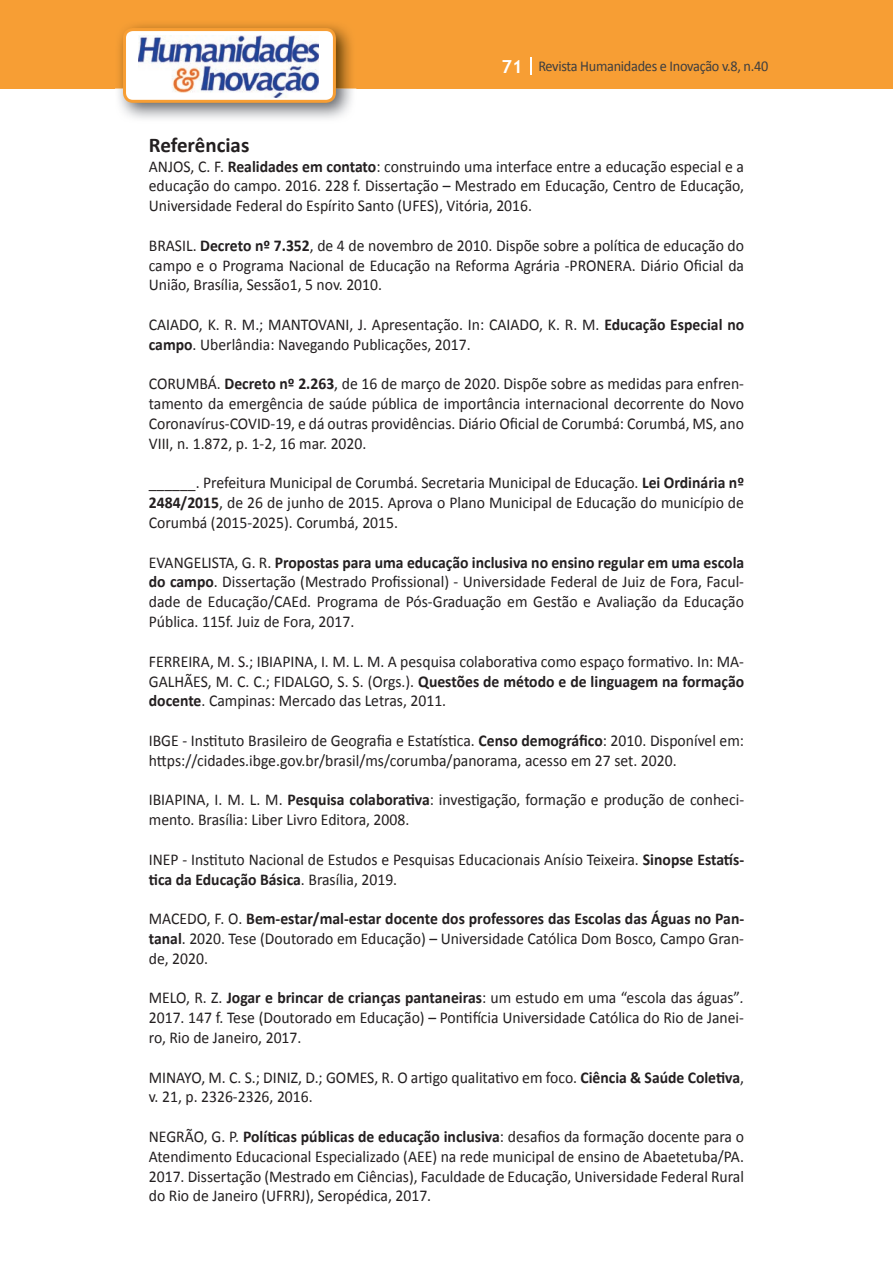
<style>
.page{position:relative;width:893px;height:1263px;background:#fff}
.page>*{position:absolute;margin:0;border:0;box-sizing:border-box;transform-origin:0 0}
.t1{font:700 21px "Calibri";color:#231f20}
.t2{font:16.5px/19.8px "Calibri";color:#231f20;text-align:justify;scale:.95 1}
.t3{font:15px "Calibri";letter-spacing:-.02em;color:#3e3e3f;scale:.95 1}
.s1{font-family:"Trebuchet MS";font-weight:700;font-size:18px;color:#fff}
.s2{font-weight:700}
.s3{font-style:italic}
</style>
<div class="page">
<div style="left:0;top:0;width:893px;height:88px;background:#f79e34"></div>
<svg style="left:530px;top:57px;width:2px;height:18px"></svg>
<img style="left:115px;top:24px;width:241px;height:95px">
<svg style="left:123px;top:28px;width:213px;height:75px"></svg>
<p class="t3" style="left:501px;top:57px;width:282px"><span class="s1">71</span> Revista Humanidades e Inovação v.8, n.40</p>
<p class="t1" style="left:149px;top:131px;width:102px">Referências</p>
<p class="t2" style="left:149px;top:156px;width:628px">ANJOS, C. F. <span class="s2">Realidades em contato</span>: construindo uma interface entre a educação especial e a educação do campo. 2016. 228 f. Dissertação – Mestrado em Educação, Centro de Educação, Universidade Federal do Espírito Santo (UFES), Vitória, 2016.</p>
<p class="t2" style="left:149px;top:235px;width:628px">BRASIL. <span class="s2">Decreto nº 7.352</span>, de 4 de novembro de 2010. Dispõe sobre a política de educação do campo e o Programa Nacional de Educação na Reforma Agrária -PRONERA. Diário Oficial da União, Brasília, Sessão1, 5 nov. 2010.</p>
<p class="t2" style="left:149px;top:315px;width:628px">CAIADO, K. R. M.; MANTOVANI, J. Apresentação. In: CAIADO, K. R. M. <span class="s2">Educação Especial no campo</span>. Uberlândia: Navegando Publicações, 2017.</p>
<p class="t2" style="left:149px;top:374px;width:628px">CORUMBÁ. <span class="s2">Decreto nº 2.263</span>, de 16 de março de 2020. Dispõe sobre as medidas para enfren&shy;tamento da emergência de saúde pública de importância internacional decorrente do Novo Coronavírus-COVID-19, e dá outras providências. Diário Oficial de Corumbá: Corumbá, MS, ano VIII, n. 1.872, p. 1-2, 16 mar. 2020.</p>
<p class="t2" style="left:149px;top:473px;width:628px">______. Prefeitura Municipal de Corumbá. Secretaria Municipal de Educação. <span class="s2">Lei Ordinária nº 2484/2015</span>, de 26 de junho de 2015. Aprova o Plano Municipal de Educação do município de Corumbá (2015-2025). Corumbá, 2015.</p>
<p class="t2" style="left:149px;top:552px;width:628px">EVANGELISTA, G. R. <span class="s2">Propostas para uma educação inclusiva no ensino regular em uma escola do campo</span>. Dissertação (Mestrado Profissional) - Universidade Federal de Juiz de Fora, Facul&shy;dade de Educação/CAEd. Programa de Pós-Graduação em Gestão e Avaliação da Educação Pública. 115f. Juiz de Fora, 2017.</p>
<p class="t2" style="left:149px;top:651px;width:628px">FERREIRA, M. S.; IBIAPINA, I. M. L. M. A pesquisa colaborativa como espaço formativo. In: MA-GALHÃES, M. C. C.; FIDALGO, S. S. (Orgs.). <span class="s2">Questões de método e de linguagem na formação docente</span>. Campinas: Mercado das Letras, 2011.</p>
<p class="t2" style="left:149px;top:730px;width:628px">IBGE - Instituto Brasileiro de Geografia e Estatística. <span class="s2">Censo demográfico</span>: 2010. Disponível em: https://cidades.ibge.gov.br/brasil/ms/corumba/panorama, acesso em 27 set. 2020.</p>
<p class="t2" style="left:149px;top:790px;width:628px">IBIAPINA, I. M. L. M. <span class="s2">Pesquisa colaborativa</span>: investigação, formação e produção de conheci&shy;mento. Brasília: Liber Livro Editora, 2008.</p>
<p class="t2" style="left:149px;top:849px;width:628px">INEP - Instituto Nacional de Estudos e Pesquisas Educacionais Anísio Teixeira. <span class="s2">Sinopse Estatís&shy;tica da Educação Básica</span>. Brasília, 2019.</p>
<p class="t2" style="left:149px;top:909px;width:628px">MACEDO, F. O. <span class="s2">Bem-estar/mal-estar docente dos professores das Escolas das Águas no Pan&shy;tanal</span>. 2020. Tese (Doutorado em Educação) – Universidade Católica Dom Bosco, Campo Gran&shy;de, 2020.</p>
<p class="t2" style="left:149px;top:988px;width:628px">MELO, R. Z. <span class="s2">Jogar e brincar de crianças pantaneiras</span>: um estudo em uma “escola das águas”<span class="s3">.<br></span>2017. 147 f. Tese (Doutorado em Educação) – Pontifícia Universidade Católica do Rio de Janei&shy;ro, Rio de Janeiro, 2017.</p>
<p class="t2" style="left:149px;top:1067px;width:628px">MINAYO, M. C. S.; DINIZ, D.; GOMES, R. O artigo qualitativo em foco. <span class="s2">Ciência &amp; Saúde Coletiva</span>, v. 21, p. 2326-2326, 2016.</p>
<p class="t2" style="left:149px;top:1126px;width:628px">NEGRÃO, G. P. <span class="s2">Políticas públicas de educação inclusiva</span>: desafios da formação docente para o Atendimento Educacional Especializado (AEE) na rede municipal de ensino de Abaetetuba/PA.<br>2017. Dissertação (Mestrado em Ciências), Faculdade de Educação, Universidade Federal Rural do Rio de Janeiro (UFRRJ), Seropédica, 2017.</p>
</div>
